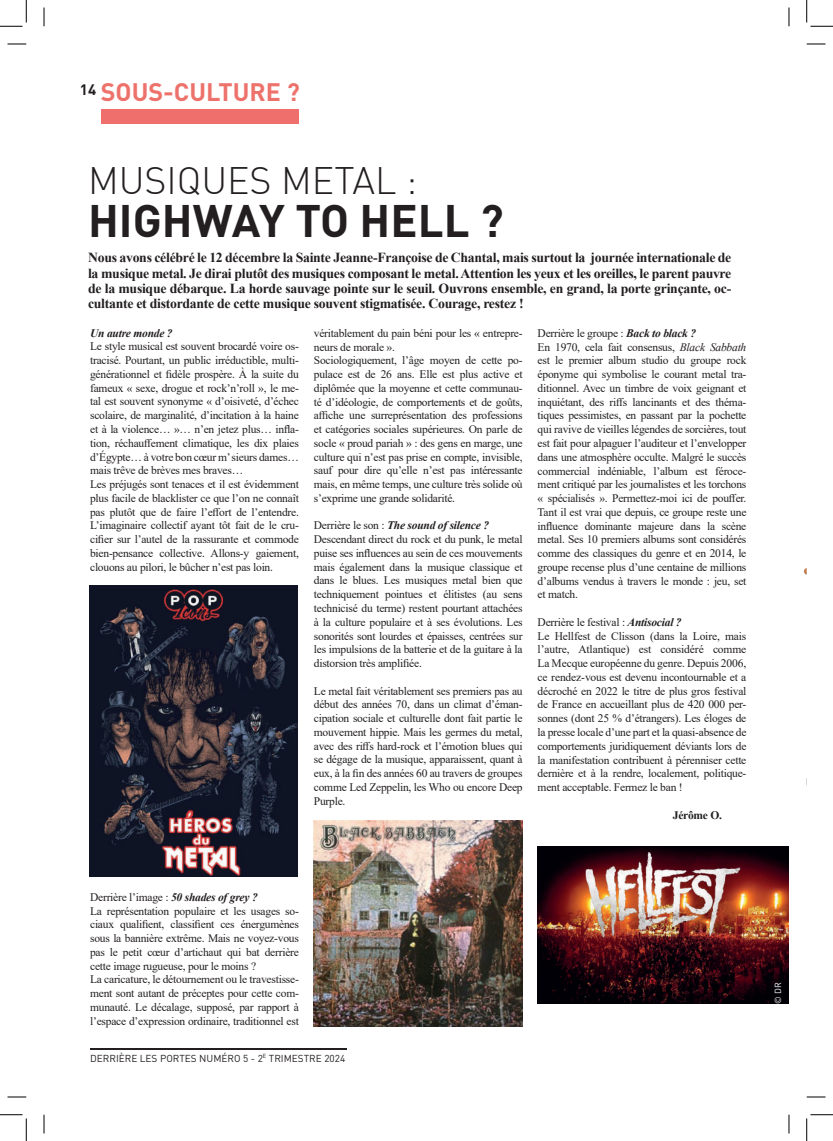
<style>
.page{position:relative;width:833px;height:1141px;background:#fff}
.page>*{position:absolute;margin:0;border:0;box-sizing:border-box;transform-origin:0 0}
.t1{font:700 45px "DIN";color:#231f20}
.t2{font:300 37.5px "DIN";color:#231f20}
.t3{font:700 25px "DIN";color:#ee726c}
.t4{font:700 13.75px/15px "Times New Roman";letter-spacing:-.02em;color:#231f20;text-align:justify}
.t5{font:11.5px/13.8px "Times New Roman";letter-spacing:-.02em;color:#231f20}
.t6{font:italic 700 11.5px "Times New Roman";letter-spacing:-.02em;color:#231f20}
.t7{font:700 11.5px "Times New Roman";letter-spacing:-.02em;color:#231f20}
.t8{font:10px "DIN";color:#231f20}
.t9{font:8.75px "DIN";color:#fff}
.s1{font-weight:700;font-style:italic}
.s2{font-style:italic}
</style>
<div class="page">
<hr style="left:90px;top:1048px;width:256px;height:1px;background:#231f20">
<div style="left:102px;top:110px;width:197px;height:14px;background:#ee6f6b"></div>
<img style="left:89px;top:585px;width:209px;height:290px">
<img style="left:314px;top:820px;width:208px;height:206px">
<img style="left:537px;top:846px;width:251px;height:157px">
<svg style="left:8px;top:43px;width:18px;height:2px"></svg>
<svg style="left:806px;top:43px;width:19px;height:2px"></svg>
<svg style="left:8px;top:1096px;width:18px;height:1px"></svg>
<svg style="left:806px;top:1096px;width:19px;height:1px"></svg>
<svg style="left:43px;top:8px;width:2px;height:18px"></svg>
<svg style="left:43px;top:1114px;width:2px;height:19px"></svg>
<svg style="left:788px;top:8px;width:1px;height:18px"></svg>
<svg style="left:788px;top:1114px;width:1px;height:19px"></svg>
<svg style="left:0;top:0;width:27px;height:27px"></svg>
<svg style="left:0;top:1114px;width:27px;height:26px"></svg>
<svg style="left:806px;top:0;width:26px;height:27px"></svg>
<svg style="left:806px;top:1114px;width:26px;height:26px"></svg>
<h3 class="t3" style="left:80px;top:75px;width:221px"><sup>14</sup> SOUS-CULTURE ?</h3>
<h2 class="t2" style="left:88px;top:158px;width:330px">MUSIQUES METAL :</h2>
<h1 class="t1" style="left:88px;top:191px;width:417px">HIGHWAY TO HELL ?</h1>
<p class="t4" style="left:88px;top:250px;width:644px">Nous avons célébré le 12 décembre la Sainte Jeanne-Françoise de Chantal, mais surtout la journée internationale de la musique metal. Je dirai plutôt des musiques composant le metal. Attention les yeux et les oreilles, le parent pauvre de la musique débarque. La horde sauvage pointe sur le seuil. Ouvrons ensemble, en grand, la porte grinçante, oc&shy;cultante et distordante de cette musique souvent stigmatisée. Courage, restez !</p>
<p class="t6" style="left:90px;top:325px;width:84px">Un autre monde ?</p>
<p class="t5" style="left:90px;top:339px;width:210px">Le style musical est souvent brocardé voire os&shy;tracisé. Pourtant, un public irréductible, multi&shy;générationnel et fidèle prospère. À la suite du fameux « sexe, drogue et rock’n’roll », le me&shy;tal est souvent synonyme « d’oisiveté, d’échec scolaire, de marginalité, d’incitation à la haine et à la violence… »… n’en jetez plus… infla&shy;tion, réchauffement climatique, les dix plaies d’Égypte… à votre bon cœur m’ sieurs dames… mais trêve de brèves mes braves…<br>Les préjugés sont tenaces et il est évidemment plus facile de blacklister ce que l’on ne connaît pas plutôt que de faire l’effort de l’entendre.<br>L’imaginaire collectif ayant tôt fait de le cru&shy;cifier sur l’autel de la rassurante et commode bien-pensance collective. Allons-y gaiement, clouons au pilori, le bûcher n’est pas loin.</p>
<p class="t5" style="left:314px;top:325px;width:210px">véritablement du pain béni pour les « entrepre&shy;neurs de morale ».<br>Sociologiquement, l’âge moyen de cette po&shy;pulace est de 26 ans. Elle est plus active et diplômée que la moyenne et cette communau&shy;té d’idéologie, de comportements et de goûts, affiche une surreprésentation des professions et catégories sociales supérieures. On parle de socle « proud pariah » : des gens en marge, une culture qui n’est pas prise en compte, invisible, sauf pour dire qu’elle n’est pas intéressante mais, en même temps, une culture très solide où s’exprime une grande solidarité.</p>
<p class="t5" style="left:314px;top:518px;width:210px">Derrière le son : <span class="s1">The sound of silence ?<br></span>Descendant direct du rock et du punk, le metal puise ses influences au sein de ces mouvements mais également dans la musique classique et dans le blues. Les musiques metal bien que techniquement pointues et élitistes (au sens technicisé du terme) restent pourtant attachées à la culture populaire et à ses évolutions. Les sonorités sont lourdes et épaisses, centrées sur les impulsions de la batterie et de la guitare à la distorsion très amplifiée.</p>
<p class="t5" style="left:314px;top:683px;width:210px;text-align:justify">Le metal fait véritablement ses premiers pas au début des années 70, dans un climat d’éman&shy;cipation sociale et culturelle dont fait partie le mouvement hippie. Mais les germes du metal, avec des riffs hard-rock et l’émotion blues qui se dégage de la musique, apparaissent, quant à eux, à la fin des années 60 au travers de groupes comme Led Zeppelin, les Who ou encore Deep Purple.</p>
<p class="t5" style="left:537px;top:326px;width:210px">Derrière le groupe : <span class="s1">Back to black ?<br></span>En 1970, cela fait consensus, <span class="s2">Black Sabbath </span>est le premier album studio du groupe rock éponyme qui symbolise le courant metal tra&shy;ditionnel. Avec un timbre de voix geignant et inquiétant, des riffs lancinants et des théma&shy;tiques pessimistes, en passant par la pochette qui ravive de vieilles légendes de sorcières, tout est fait pour alpaguer l’auditeur et l’envelopper dans une atmosphère occulte. Malgré le succès commercial indéniable, l’album est féroce&shy;ment critiqué par les journalistes et les torchons « spécialisés ». Permettez-moi ici de pouffer.<br>Tant il est vrai que depuis, ce groupe reste une influence dominante majeure dans la scène metal. Ses 10 premiers albums sont considérés comme des classiques du genre et en 2014, le groupe recense plus d’une centaine de millions d’albums vendus à travers le monde : jeu, set et match.</p>
<p class="t5" style="left:537px;top:614px;width:210px">Derrière le festival : <span class="s1">Antisocial ?<br></span>Le Hellfest de Clisson (dans la Loire, mais l’autre, Atlantique) est considéré comme La Mecque européenne du genre. Depuis 2006, ce rendez-vous est devenu incontournable et a décroché en 2022 le titre de plus gros festival de France en accueillant plus de 420 000 per&shy;sonnes (dont 25 % d’étrangers). Les éloges de la presse locale d’une part et la quasi-absence de comportements juridiquement déviants lors de la manifestation contribuent à pérenniser cette dernière et à la rendre, localement, politique&shy;ment acceptable. Fermez le ban !</p>
<p class="t7" style="left:672px;top:806px;width:51px">Jérôme O.</p>
<p class="t5" style="left:90px;top:889px;width:210px">Derrière l’image : <span class="s1">50 shades of grey ?<br></span>La représentation populaire et les usages so&shy;ciaux qualifient, classifient ces énergumènes sous la bannière extrême. Mais ne voyez-vous pas le petit cœur d’artichaut qui bat derrière cette image rugueuse, pour le moins ?<br>La caricature, le détournement ou le travestisse&shy;ment sont autant de préceptes pour cette com&shy;munauté. Le décalage, supposé, par rapport à l’espace d’expression ordinaire, traditionnel est</p>
<p class="t8" style="left:90px;top:1051px;width:256px">DERRIÈRE LES PORTES NUMÉRO 5 - 2<sup>E</sup> TRIMESTRE 2024</p>
<p class="t9" style="left:771px;top:1003px;width:23px;rotate:-90deg">© DR</p>
</div>
